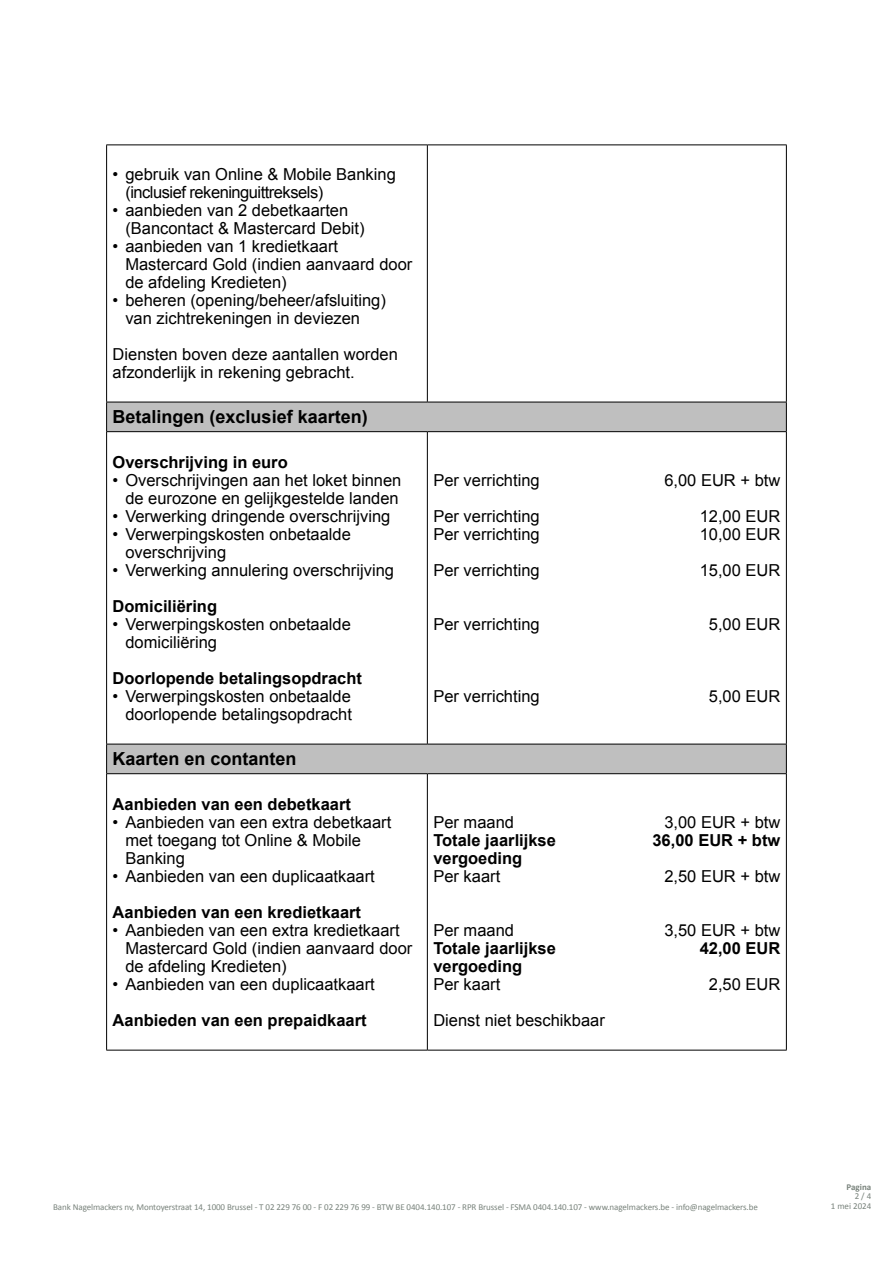
<style>
.page{position:relative;width:893px;height:1263px;background:#fff}
.page>*{position:absolute;margin:0;border:0;box-sizing:border-box;transform-origin:0 0}
.t1{font:700 18px "Arial";color:#000}
.t2{font:16.5px/18px "Arial";color:#000}
.t3{font:700 16.5px "Arial";color:#000}
.t4{font:16.5px/18px "Arial";letter-spacing:-.03em;color:#000}
.t5{font:9px "Calibri";letter-spacing:-.01em;color:#79837c}
.t6{font:700 9px "Calibri";color:#79837c}
</style>
<div class="page">
<svg style="left:107px;top:403px;width:679px;height:370px"></svg>
<hr style="left:106px;top:145px;width:321px;height:1px;background:#000">
<hr style="left:106px;top:145px;width:1px;height:257px;background:#000">
<hr style="left:427px;top:145px;width:360px;height:1px;background:#000">
<hr style="left:427px;top:145px;width:1px;height:257px;background:#000">
<hr style="left:786px;top:145px;width:1px;height:257px;background:#000">
<hr style="left:106px;top:402px;width:321px;height:1px;background:#000">
<svg style="left:106px;top:402px;width:1px;height:29px"></svg>
<hr style="left:427px;top:402px;width:360px;height:1px;background:#000">
<svg style="left:786px;top:402px;width:1px;height:29px"></svg>
<hr style="left:106px;top:431px;width:321px;height:1px;background:#000">
<hr style="left:106px;top:432px;width:1px;height:312px;background:#000">
<hr style="left:427px;top:431px;width:360px;height:1px;background:#000">
<hr style="left:427px;top:432px;width:1px;height:312px;background:#000">
<hr style="left:786px;top:432px;width:1px;height:312px;background:#000">
<hr style="left:106px;top:744px;width:321px;height:1px;background:#000">
<svg style="left:106px;top:744px;width:1px;height:29px"></svg>
<hr style="left:427px;top:744px;width:360px;height:1px;background:#000">
<svg style="left:786px;top:744px;width:1px;height:29px"></svg>
<hr style="left:106px;top:773px;width:321px;height:1px;background:#000">
<hr style="left:106px;top:774px;width:1px;height:276px;background:#000">
<hr style="left:427px;top:773px;width:360px;height:1px;background:#000">
<hr style="left:427px;top:774px;width:1px;height:276px;background:#000">
<hr style="left:786px;top:774px;width:1px;height:276px;background:#000">
<hr style="left:106px;top:1050px;width:321px;height:1px;background:#000">
<hr style="left:427px;top:1050px;width:360px;height:1px;background:#000">
<p class="t4" style="left:125px;top:165px;width:272px;text-indent:-13px">• gebruik van Online &amp; Mobile Banking (inclusief rekeninguittreksels)</p>
<p class="t2" style="left:125px;top:201px;width:241px;text-indent:-13px">• aanbieden van 2 debetkaarten (Bancontact &amp; Mastercard Debit)</p>
<p class="t2" style="left:125px;top:237px;width:289px;text-indent:-13px">• aanbieden van 1 kredietkaart<br>Mastercard Gold (indien aanvaard door de afdeling Kredieten)</p>
<p class="t2" style="left:125px;top:291px;width:262px;text-indent:-13px">• beheren (opening/beheer/afsluiting) van zichtrekeningen in deviezen</p>
<p class="t2" style="left:113px;top:345px;width:287px">Diensten boven deze aantallen worden afzonderlijk in rekening gebracht.</p>
<p class="t1" style="left:113px;top:405px;width:257px">Betalingen (exclusief kaarten)</p>
<p class="t3" style="left:113px;top:451px;width:177px">Overschrijving in euro</p>
<p class="t2" style="left:113px;top:471px;width:290px;text-align:right">• Overschrijvingen aan het loket binnen de eurozone en gelijkgestelde landen</p>
<p class="t2" style="left:113px;top:507px;width:279px">• Verwerking dringende overschrijving</p>
<p class="t2" style="left:125px;top:525px;width:227px;text-indent:-13px">• Verwerpingskosten onbetaalde overschrijving</p>
<p class="t2" style="left:113px;top:561px;width:283px">• Verwerking annulering overschrijving</p>
<p class="t3" style="left:113px;top:595px;width:106px">Domiciliëring</p>
<p class="t2" style="left:125px;top:615px;width:227px;text-indent:-13px">• Verwerpingskosten onbetaalde domiciliëring</p>
<p class="t3" style="left:113px;top:667px;width:251px">Doorlopende betalingsopdracht</p>
<p class="t2" style="left:113px;top:687px;width:241px;text-align:right">• Verwerpingskosten onbetaalde doorlopende betalingsopdracht</p>
<p class="t1" style="left:113px;top:747px;width:186px">Kaarten en contanten</p>
<p class="t3" style="left:113px;top:793px;width:240px">Aanbieden van een debetkaart</p>
<p class="t2" style="left:125px;top:813px;width:267px;text-indent:-13px">• Aanbieden van een extra debetkaart met toegang tot Online &amp; Mobile<br>Banking</p>
<p class="t2" style="left:113px;top:867px;width:264px">• Aanbieden van een duplicaatkaart</p>
<p class="t3" style="left:113px;top:901px;width:250px">Aanbieden van een kredietkaart</p>
<p class="t2" style="left:125px;top:921px;width:289px;text-indent:-13px">• Aanbieden van een extra kredietkaart<br>Mastercard Gold (indien aanvaard door de afdeling Kredieten)</p>
<p class="t2" style="left:113px;top:975px;width:264px">• Aanbieden van een duplicaatkaart</p>
<p class="t3" style="left:113px;top:1009px;width:256px">Aanbieden van een prepaidkaart</p>
<p class="t2" style="left:433px;top:471px;width:108px">Per verrichting</p>
<p class="t2" style="left:664px;top:471px;width:118px">6,00 EUR + btw</p>
<p class="t2" style="left:433px;top:507px;width:108px">Per verrichting</p>
<p class="t2" style="left:700px;top:507px;width:82px">12,00 EUR</p>
<p class="t2" style="left:433px;top:525px;width:108px">Per verrichting</p>
<p class="t2" style="left:700px;top:525px;width:82px">10,00 EUR</p>
<p class="t2" style="left:433px;top:561px;width:108px">Per verrichting</p>
<p class="t2" style="left:700px;top:561px;width:82px">15,00 EUR</p>
<p class="t2" style="left:433px;top:615px;width:108px">Per verrichting</p>
<p class="t2" style="left:709px;top:615px;width:73px">5,00 EUR</p>
<p class="t2" style="left:433px;top:687px;width:108px">Per verrichting</p>
<p class="t2" style="left:709px;top:687px;width:73px">5,00 EUR</p>
<p class="t2" style="left:433px;top:813px;width:82px">Per maand</p>
<p class="t2" style="left:664px;top:813px;width:118px">3,00 EUR + btw</p>
<p class="t3" style="left:433px;top:829px;width:124px">Totale jaarlijkse</p>
<p class="t3" style="left:652px;top:829px;width:129px">36,00 EUR + btw</p>
<p class="t3" style="left:433px;top:847px;width:90px">vergoeding</p>
<p class="t2" style="left:433px;top:867px;width:68px">Per kaart</p>
<p class="t2" style="left:664px;top:867px;width:118px">2,50 EUR + btw</p>
<p class="t2" style="left:433px;top:921px;width:82px">Per maand</p>
<p class="t2" style="left:664px;top:921px;width:118px">3,50 EUR + btw</p>
<p class="t3" style="left:433px;top:937px;width:124px">Totale jaarlijkse</p>
<p class="t3" style="left:700px;top:937px;width:82px">42,00 EUR</p>
<p class="t3" style="left:433px;top:955px;width:90px">vergoeding</p>
<p class="t2" style="left:433px;top:975px;width:68px">Per kaart</p>
<p class="t2" style="left:709px;top:975px;width:73px">2,50 EUR</p>
<p class="t2" style="left:433px;top:1011px;width:173px">Dienst niet beschikbaar</p>
<p class="t6" style="left:846px;top:1180px;width:26px">Pagina</p>
<p class="t5" style="left:855px;top:1190px;width:18px">2 / 4</p>
<p class="t5" style="left:53px;top:1200px;width:706px">Bank Nagelmackers nv, Montoyerstraat 14, 1000 Brussel - T 02 229 76 00 - F 02 229 76 99 - BTW BE 0404.140.107 - RPR Brussel - FSMA 0404.140.107 - www.nagelmackers.be - info@nagelmackers.be</p>
<p class="t5" style="left:831px;top:1199px;width:42px">1 mei 2024</p>
</div>
